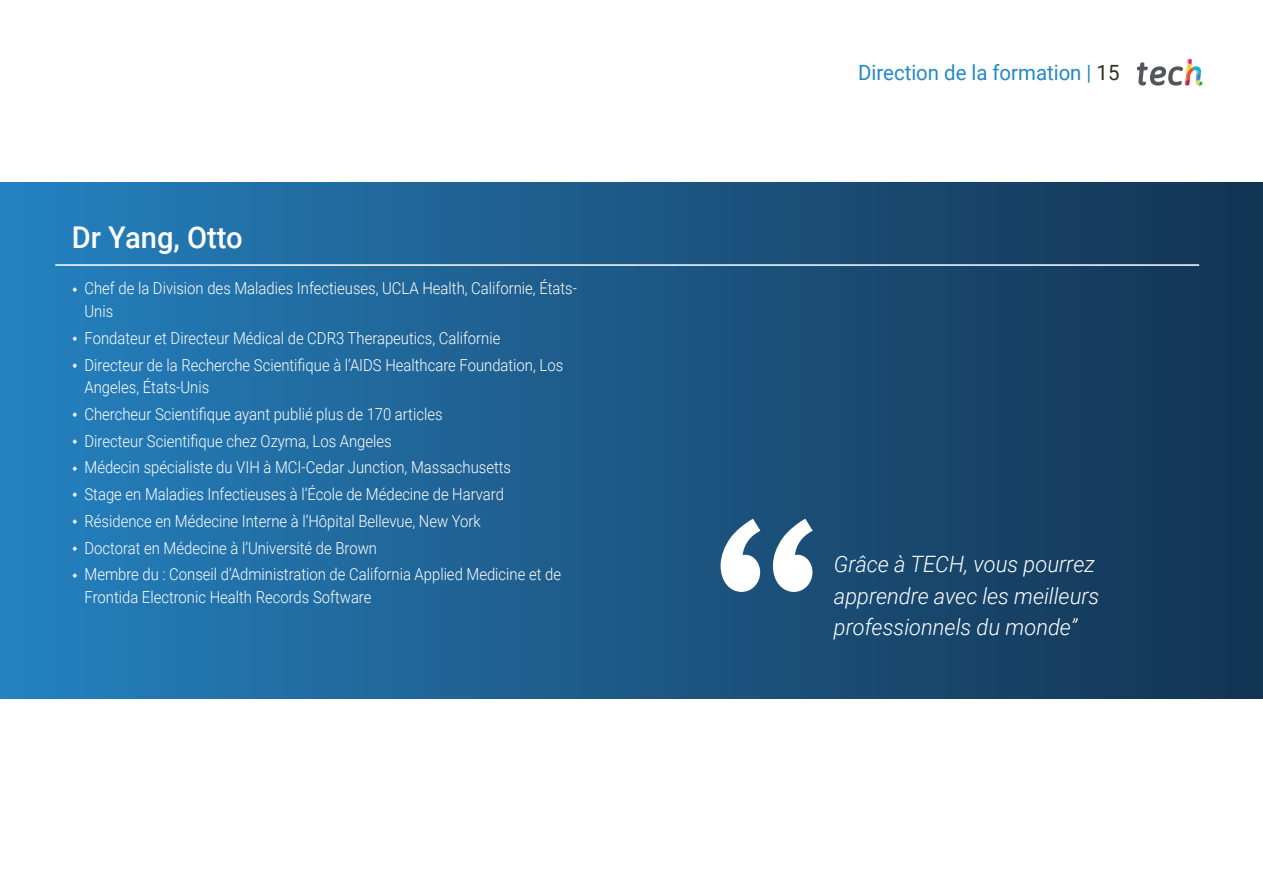
<style>
.page{position:relative;width:1263px;height:893px;background:#fff}
.page>*{position:absolute;margin:0;border:0;box-sizing:border-box;transform-origin:0 0}
.t1{font:500 30px "Roboto";color:#fff}
.t2{font:italic 300 22.5px/31.5px "Roboto";color:#fff}
.t3{font:21px "Roboto";color:#2488c9}
.t4{font:300 16.5px/26.7px "Roboto";color:#fff;scale:.9 1}
.s1{color:#312e20}
</style>
<div class="page">
<div style="left:0;top:182px;width:1263px;height:516px;background:linear-gradient(to right,#2580be,#133250)"></div>
<svg style="left:721px;top:519px;width:92px;height:73px"></svg>
<hr style="left:55px;top:264px;width:1144px;height:2px;background:#fff">
<svg style="left:1137px;top:59px;width:65px;height:27px"></svg>
<svg style="left:73px;top:287px;width:4px;height:5px"></svg>
<svg style="left:73px;top:336px;width:4px;height:5px"></svg>
<svg style="left:73px;top:363px;width:4px;height:5px"></svg>
<svg style="left:73px;top:412px;width:4px;height:5px"></svg>
<svg style="left:73px;top:439px;width:4px;height:5px"></svg>
<svg style="left:73px;top:466px;width:4px;height:5px"></svg>
<svg style="left:73px;top:492px;width:4px;height:5px"></svg>
<svg style="left:73px;top:519px;width:4px;height:5px"></svg>
<svg style="left:73px;top:546px;width:4px;height:5px"></svg>
<svg style="left:73px;top:573px;width:4px;height:5px"></svg>
<h1 class="t1" style="left:72px;top:216px;width:172px">Dr Yang, Otto</h1>
<p class="t4" style="left:85px;top:277px;width:549px;line-height:22.5px">Chef de la Division des Maladies Infectieuses, UCLA Health, Californie, États-<br>Unis</p>
<p class="t4" style="left:85px;top:324px;width:533px">Fondateur et Directeur Médical de CDR3 Therapeutics, Californie<br>Directeur de la Recherche Scientifique à l’AIDS Healthcare Foundation, Los</p>
<p class="t4" style="left:85px;top:373px;width:531px">Angeles, États-Unis<br>Chercheur Scientifique ayant publié plus de 170 articles<br>Directeur Scientifique chez Ozyma, Los Angeles<br>Médecin spécialiste du VIH à MCI-Cedar Junction, Massachusetts<br>Stage en Maladies Infectieuses à l’École de Médecine de Harvard Résidence en Médecine Interne à l’Hôpital Bellevue, New York<br>Doctorat en Médecine à l’Université de Brown<br>Membre du : Conseil d’Administration de California Applied Medicine et de</p>
<p class="t4" style="left:85px;top:583px;width:320px">Frontida Electronic Health Records Software</p>
<p class="t3" style="left:858px;top:57px;width:263px">Direction de la formation | <span class="s1">15</span></p>
<h2 class="t2" style="left:834px;top:548px;width:267px">Grâce à TECH, vous pourrez apprendre avec les meilleurs professionnels du monde”</h2>
</div>
